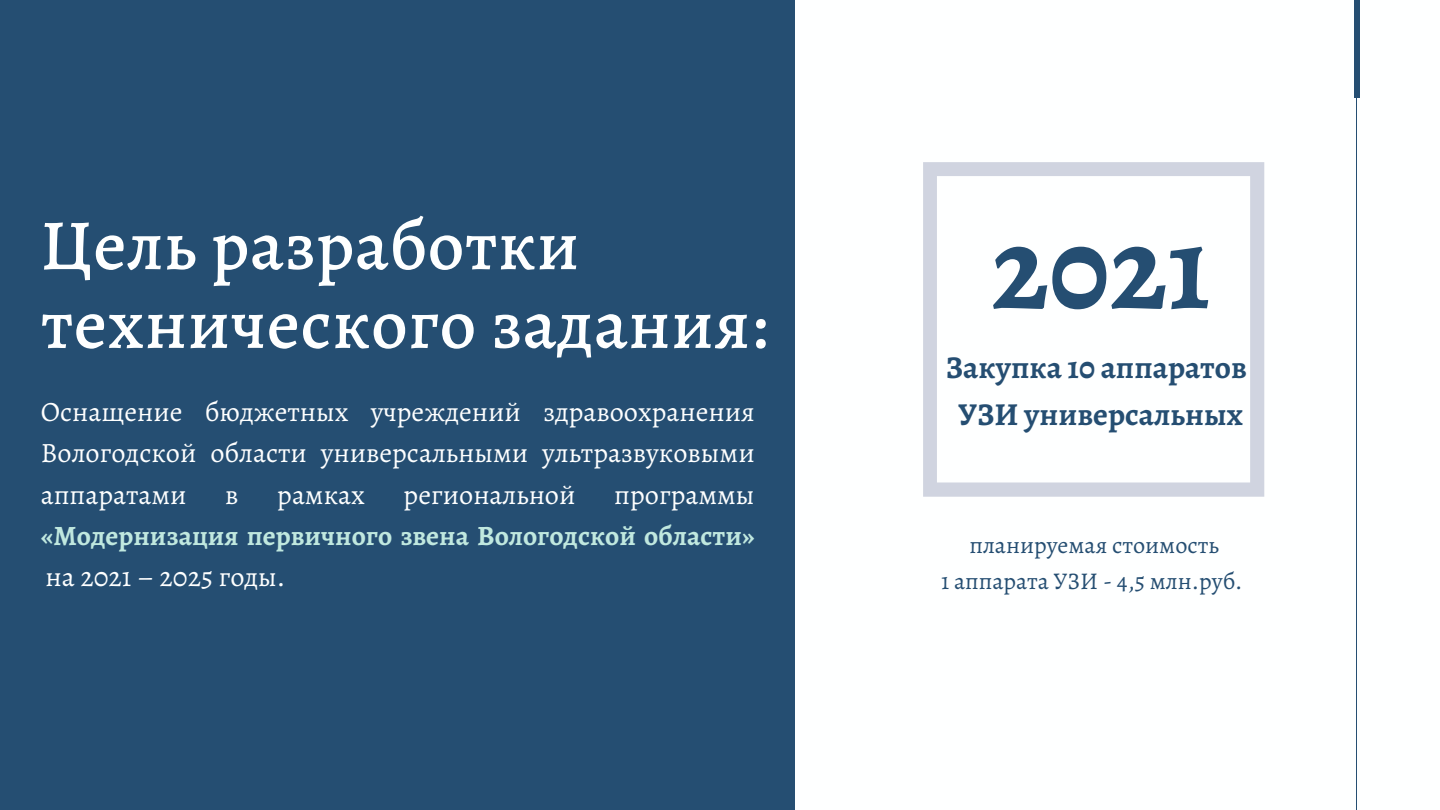
<style>
.page{position:relative;width:1440px;height:810px;background:#fff}
.page>*{position:absolute;margin:0;border:0;box-sizing:border-box;transform-origin:0 0}
.t1{font:700 120px "Alegreya";color:#254e72}
.t2{font:500 72px/78.8px "Alegreya";letter-spacing:.01em;color:#feffff}
.t3{font:700 32px "Alegreya";color:#254e72}
.t4{font:28px/41.2px "Alegreya";color:#feffff;text-align:justify}
.t5{font:700 28px/41.2px "Alegreya";color:#c0e8df;text-align:justify}
.t6{font:24px "Alegreya";color:#254e72}
.s1{font-weight:400;color:#feffff}
</style>
<div class="page">
<div style="left:0;top:0;width:794px;height:810px;background:#254e72"></div>
<hr style="left:1356px;top:81px;width:1px;height:729px;background:#254e72">
<div style="left:1354px;top:0;width:5px;height:98px;background:#254e72"></div>
<svg style="left:923px;top:162px;width:341px;height:335px"></svg>
<p class="t2" style="left:41px;top:206px;width:728px">Цель разработки технического задания:</p>
<p class="t4" style="left:41px;top:391px;width:715px">Оснащение бюджетных учреждений здравоохранения Вологодской области универсальными ультразвуковыми аппаратами</p>
<p class="t4" style="left:225px;top:474px;width:15px">в</p>
<p class="t4" style="left:277px;top:474px;width:89px">рамках</p>
<p class="t4" style="left:404px;top:474px;width:173px">региональной</p>
<p class="t5" style="left:41px;top:474px;width:715px;text-indent:573px"><span class="s1">программы </span>«Модернизация первичного звена Вологодской области» <span class="s1">на 2021 – 2025 годы.</span></p>
<p class="t1" style="left:991px;top:186px;width:221px">2021</p>
<p class="t3" style="left:946px;top:345px;width:303px">Закупка 10 аппаратов</p>
<p class="t3" style="left:958px;top:393px;width:287px">УЗИ универсальных</p>
<p class="t6" style="left:969px;top:528px;width:251px">планируемая стоимость</p>
<p class="t6" style="left:941px;top:564px;width:303px">1 аппарата УЗИ - 4,5 млн.руб.</p>
</div>
